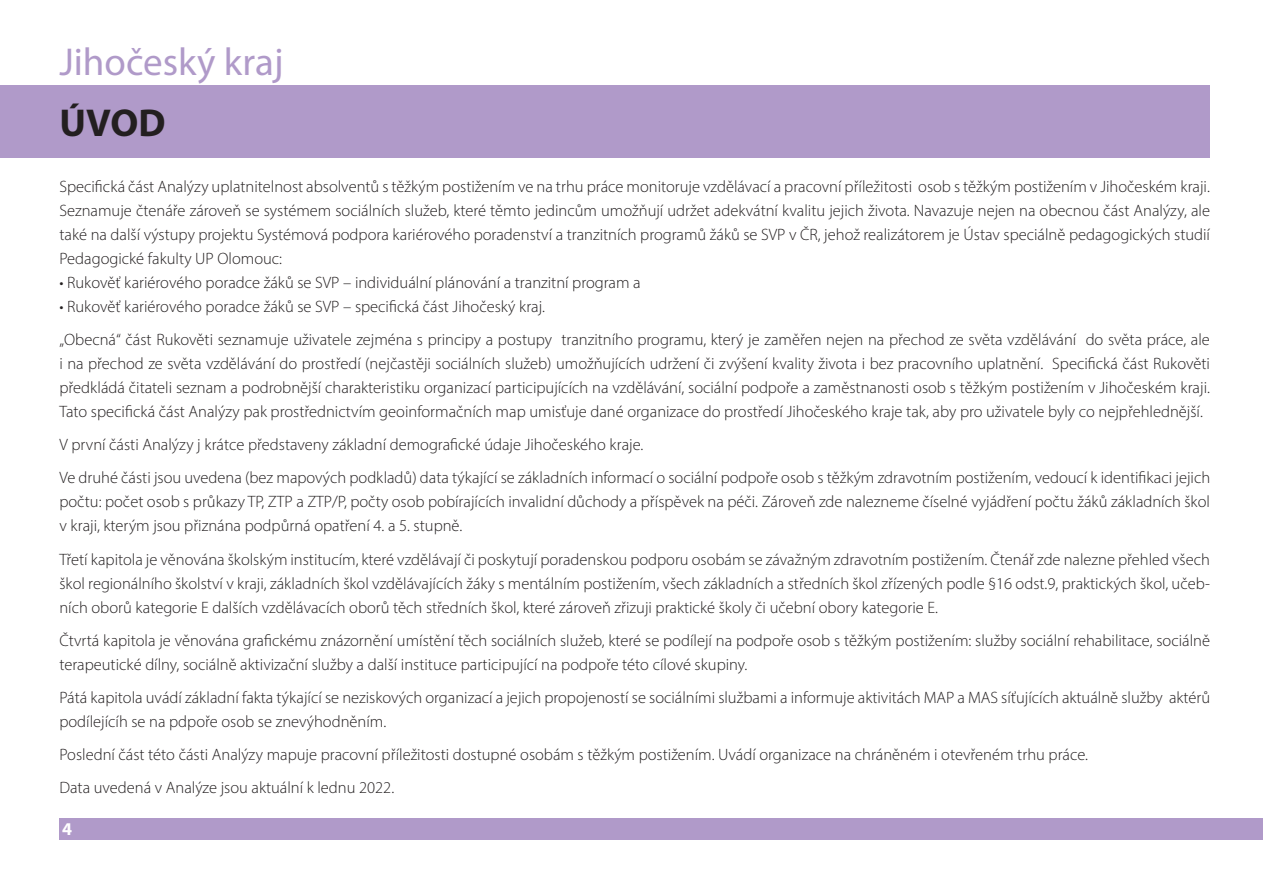
<style>
.page{position:relative;width:1263px;height:893px;background:#fff}
.page>*{position:absolute;margin:0;border:0;box-sizing:border-box;transform-origin:0 0}
.t1{font:39px "Myriad Pro";color:#b09ac9}
.t2{font:700 39px "Myriad Pro";color:#231f20}
.t3{font:700 18px "Myriad Pro";color:#fff}
.t4{font:300 16.5px/24px "Myriad Pro";color:#231f20;text-align:justify}
</style>
<div class="page">
<div style="left:0;top:85px;width:1210px;height:73px;background:#b09ac9"></div>
<div style="left:59px;top:819px;width:1204px;height:21px;background:#b09ac9"></div>
<p class="t1" style="left:59px;top:37px;width:226px">Jihočeský kraj</p>
<p class="t2" style="left:59px;top:98px;width:108px">ÚVOD</p>
<p class="t4" style="left:59px;top:175px;width:1152px">Specifická část Analýzy uplatnitelnost absolventů s těžkým postižením ve na trhu práce monitoruje vzdělávací a pracovní příležitosti osob s těžkým postižením v Jihočeském kraji.<br>Seznamuje čtenáře zároveň se systémem sociálních služeb, které těmto jedincům umožňují udržet adekvátní kvalitu jejich života. Navazuje nejen na obecnou část Analýzy, ale také na další výstupy projektu Systémová podpora kariérového poradenství a tranzitních programů žáků se SVP v ČR, jehož realizátorem je Ústav speciálně pedagogických studií Pedagogické fakulty UP Olomouc:</p>
<p class="t4" style="left:59px;top:271px;width:583px">• Rukověť kariérového poradce žáků se SVP – individuální plánování a tranzitní program a</p>
<p class="t4" style="left:59px;top:295px;width:487px">• Rukověť kariérového poradce žáků se SVP – specifická část Jihočeský kraj.</p>
<p class="t4" style="left:59px;top:328px;width:1152px">„Obecná“ část Rukověti seznamuje uživatele zejména s principy a postupy tranzitního programu, který je zaměřen nejen na přechod ze světa vzdělávání do světa práce, ale i na přechod ze světa vzdělávání do prostředí (nejčastěji sociálních služeb) umožňujících udržení či zvýšení kvality života i bez pracovního uplatnění. Specifická část Rukověti předkládá čitateli seznam a podrobnější charakteristiku organizací participujících na vzdělávání, sociální podpoře a zaměstnanosti osob s těžkým postižením v Jihočeském kraji.<br>Tato specifická část Analýzy pak prostřednictvím geoinformačních map umisťuje dané organizace do prostředí Jihočeského kraje tak, aby pro uživatele byly co nejpřehlednější.</p>
<p class="t4" style="left:59px;top:433px;width:585px">V první části Analýzy j krátce představeny základní demografické údaje Jihočeského kraje.</p>
<p class="t4" style="left:59px;top:466px;width:1152px">Ve druhé části jsou uvedena (bez mapových podkladů) data týkající se základních informací o sociální podpoře osob s těžkým zdravotním postižením, vedoucí k identifikaci jejich počtu: počet osob s průkazy TP, ZTP a ZTP/P, počty osob pobírajících invalidní důchody a příspěvek na péči. Zároveň zde nalezneme číselné vyjádření počtu žáků základních škol v kraji, kterým jsou přiznána podpůrná opatření 4. a 5. stupně.</p>
<p class="t4" style="left:59px;top:547px;width:1152px">Třetí kapitola je věnována školským institucím, které vzdělávají či poskytují poradenskou podporu osobám se závažným zdravotním postižením. Čtenář zde nalezne přehled všech škol regionálního školství v kraji, základních škol vzdělávajících žáky s mentálním postižením, všech základních a středních škol zřízených podle §16 odst.9, praktických škol, učeb&shy;ních oborů kategorie E dalších vzdělávacích oborů těch středních škol, které zároveň zřizuji praktické školy či učební obory kategorie E.</p>
<p class="t4" style="left:59px;top:628px;width:1152px">Čtvrtá kapitola je věnována grafickému znázornění umístění těch sociálních služeb, které se podílejí na podpoře osob s těžkým postižením: služby sociální rehabilitace, sociálně terapeutické dílny, sociálně aktivizační služby a další instituce participující na podpoře této cílové skupiny.</p>
<p class="t4" style="left:59px;top:685px;width:1152px">Pátá kapitola uvádí základní fakta týkající se neziskových organizací a jejich propojeností se sociálními službami a informuje aktivitách MAP a MAS síťujících aktuálně služby aktérů podílejícíh se na pdpoře osob se znevýhodněním.</p>
<p class="t4" style="left:59px;top:742px;width:1030px">Poslední část této části Analýzy mapuje pracovní příležitosti dostupné osobám s těžkým postižením. Uvádí organizace na chráněném i otevřeném trhu práce.</p>
<p class="t4" style="left:59px;top:775px;width:336px">Data uvedená v Analýze jsou aktuální k lednu 2022.</p>
<p class="t3" style="left:62px;top:817px;width:11px">4</p>
</div>
